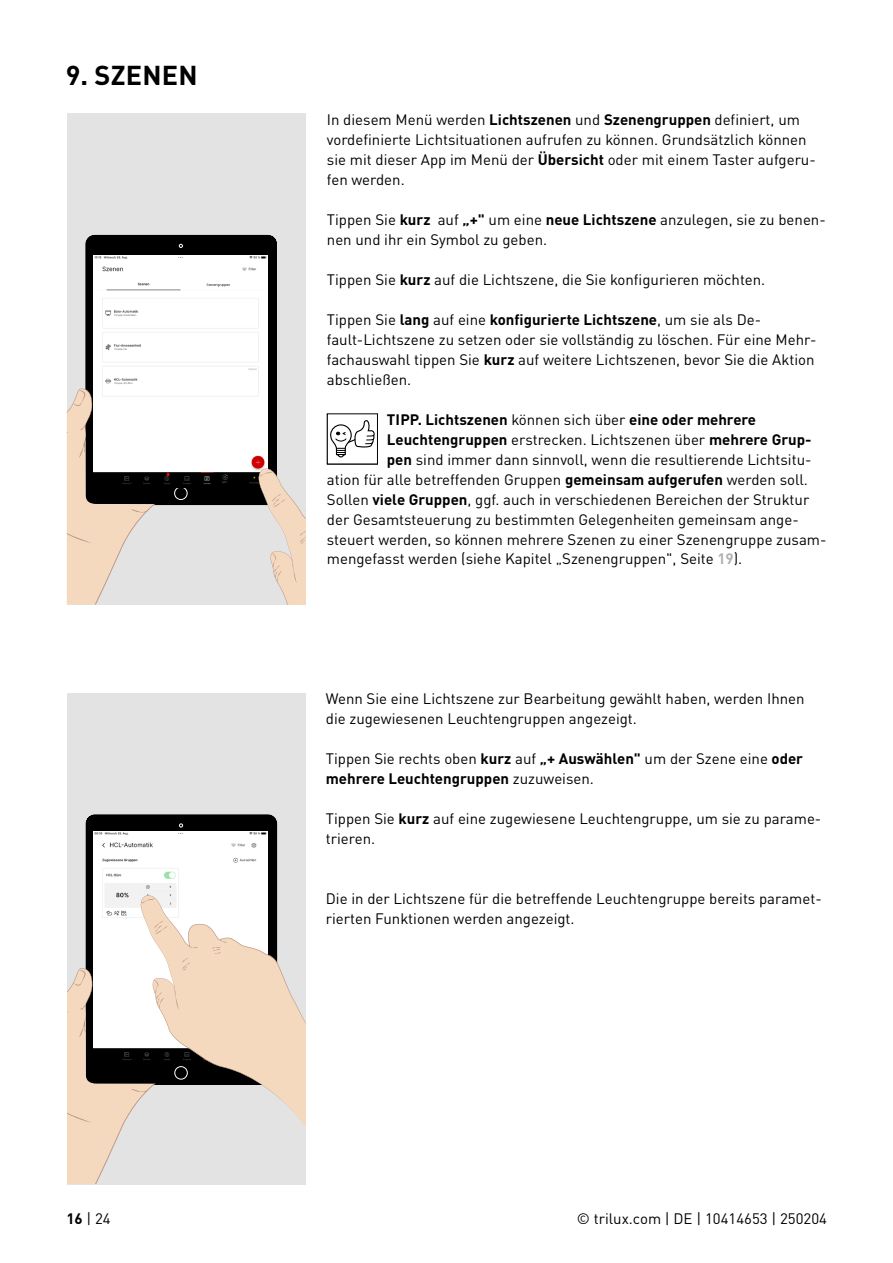
<style>
.page{position:relative;width:893px;height:1263px;background:#fff}
.page>*{position:absolute;margin:0;border:0;box-sizing:border-box;transform-origin:0 0}
.t1{font:700 27px "DIN Pro";letter-spacing:.01em;color:#000}
.t2{font:15px/20px "DIN Pro";color:#000}
.t3{font:700 15px "DIN Pro";color:#000}
.s1{font-weight:700}
.s2{font-weight:400}
.s3{font-weight:700;color:#b3b2b2}
</style>
<div class="page">
<div style="left:67px;top:113px;width:239px;height:491px;background:#e3e3e3"></div>
<svg style="left:85px;top:234px;width:192px;height:272px;background:#111"></svg>
<div style="left:174px;top:487px;width:13px;height:13px;border:1px solid #fff;border-radius:50%"></div>
<svg style="left:179px;top:244px;width:4px;height:4px"></svg>
<svg style="left:67px;top:388px;width:95px;height:216px"></svg>
<img style="left:94px;top:255px;width:173px;height:232px">
<svg style="left:254px;top:465px;width:52px;height:139px"></svg>
<svg style="left:221px;top:474px;width:9px;height:9px"></svg>
<img style="left:207px;top:282px;width:25px;height:5px">
<svg style="left:327px;top:413px;width:51px;height:51px"></svg>
<div style="left:67px;top:693px;width:239px;height:491px;background:#e3e3e3"></div>
<svg style="left:85px;top:814px;width:193px;height:153px;background:#1b1b1b"></svg>
<svg style="left:179px;top:824px;width:4px;height:3px"></svg>
<img style="left:94px;top:832px;width:174px;height:135px">
<svg style="left:136px;top:891px;width:142px;height:76px"></svg>
<svg style="left:141px;top:895px;width:165px;height:231px;fill:#f4d9bf"></svg>
<svg style="left:141px;top:897px;width:14px;height:6px"></svg>
<svg style="left:154px;top:921px;width:14px;height:13px"></svg>
<svg style="left:67px;top:967px;width:97px;height:217px"></svg>
<svg style="left:182px;top:958px;width:8px;height:13px"></svg>
<svg style="left:190px;top:946px;width:8px;height:2px"></svg>
<svg style="left:211px;top:940px;width:16px;height:14px"></svg>
<svg style="left:175px;top:988px;width:4px;height:22px"></svg>
<h1 class="t1" style="left:66px;top:54px;width:133px">9. SZENEN</h1>
<p class="t2" style="left:327px;top:108px;width:490px">In diesem Menü werden <span class="s1">Lichtszenen</span> und <span class="s1">Szenengruppen</span> definiert, um vordefinierte Lichtsituationen aufrufen zu können. Grundsätzlich können sie mit dieser App im Menü der <span class="s1">Übersicht</span> oder mit einem Taster aufgeru&shy;fen werden.</p>
<p class="t2" style="left:327px;top:208px;width:500px">Tippen Sie <span class="s1">kurz</span> auf <span class="s1">„+"</span> um eine <span class="s1">neue Lichtszene</span> anzulegen, sie zu benen&shy;nen und ihr ein Symbol zu geben.</p>
<p class="t2" style="left:327px;top:268px;width:440px">Tippen Sie <span class="s1">kurz</span> auf die Lichtszene, die Sie konfigurieren möchten.</p>
<p class="t2" style="left:327px;top:308px;width:491px">Tippen Sie <span class="s1">lang</span> auf eine <span class="s1">konfigurierte Lichtszene</span>, um sie als De&shy;fault-Lichtszene zu setzen oder sie vollständig zu löschen. Für eine Mehr&shy;fachauswahl tippen Sie <span class="s1">kurz</span> auf weitere Lichtszenen, bevor Sie die Aktion abschließen.</p>
<p class="t3" style="left:387px;top:407px;width:371px">TIPP. Lichtszenen <span class="s2">können sich über</span> eine oder mehrere</p>
<p class="t3" style="left:387px;top:427px;width:426px">Leuchtengruppen <span class="s2">erstrecken. Lichtszenen über</span> mehrere Grup-</p>
<p class="t2" style="left:387px;top:448px;width:426px"><span class="s1">pen</span> sind immer dann sinnvoll, wenn die resultierende Lichtsitu-</p>
<p class="t2" style="left:327px;top:468px;width:483px">ation für alle betreffenden Gruppen <span class="s1">gemeinsam aufgerufen</span> werden soll.</p>
<p class="t2" style="left:327px;top:488px;width:484px">Sollen <span class="s1">viele Gruppen</span>, ggf. auch in verschiedenen Bereichen der Struktur</p>
<p class="t2" style="left:327px;top:508px;width:473px">der Gesamtsteuerung zu bestimmten Gelegenheiten gemeinsam ange-</p>
<p class="t2" style="left:327px;top:528px;width:501px">steuert werden, so können mehrere Szenen zu einer Szenengruppe zusam-</p>
<p class="t2" style="left:327px;top:548px;width:417px">mengefasst werden (siehe Kapitel „Szenengruppen", Seite <span class="s3">19</span>).</p>
<p class="t2" style="left:326px;top:688px;width:480px">Wenn Sie eine Lichtszene zur Bearbeitung gewählt haben, werden Ihnen die zugewiesenen Leuchtengruppen angezeigt.</p>
<p class="t2" style="left:326px;top:748px;width:479px">Tippen Sie rechts oben <span class="s1">kurz</span> auf <span class="s1">„+ Auswählen"</span> um der Szene eine <span class="s1">oder mehrere Leuchtengruppen</span> zuzuweisen.</p>
<p class="t2" style="left:326px;top:808px;width:497px">Tippen Sie <span class="s1">kurz</span> auf eine zugewiesene Leuchtengruppe, um sie zu parame&shy;trieren.</p>
<p class="t2" style="left:326px;top:888px;width:497px">Die in der Lichtszene für die betreffende Leuchtengruppe bereits paramet&shy;rierten Funktionen werden angezeigt.</p>
<p class="t2" style="left:66px;top:1208px;width:46px"><span class="s1">16</span> | 24</p>
<p class="t2" style="left:577px;top:1208px;width:252px">© trilux.com | DE | 10414653 | 250204</p>
</div>
